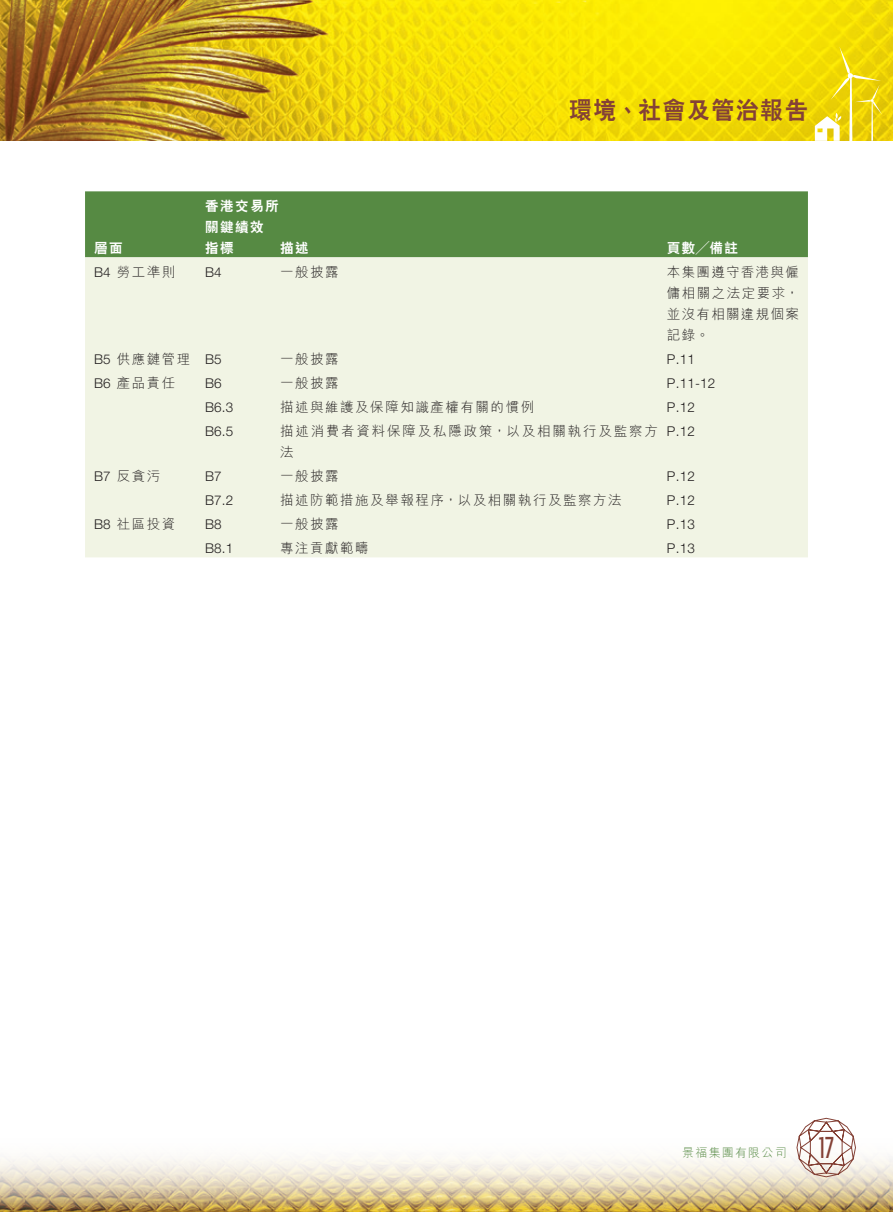
<style>
.page{position:relative;width:893px;height:1212px;background:#fff}
.page>*{position:absolute;margin:0;border:0;box-sizing:border-box;transform-origin:0 0}
.t1{font:30px "BNPP Sans Condensed";color:#844136;scale:.95 1}
.t2{font:800 24px "C Hei 2 HK";letter-spacing:.075em;color:#844136;scale:.95 1}
._01_Body_Text{font:300 13.5px/21px "M Hei HK";letter-spacing:.115em;color:#231f20;text-align:justify}
._01_Body_Text-2{font:300 13.5px "Helvetica Neue LT Std";letter-spacing:.015em;color:#231f20}
._01_Body_Text-3{font:300 13.5px/21px "M Hei HK";letter-spacing:.135em;color:#231f20}
._01_Body_Text-4{font:800 13.5px/21px "C Hei 2 HK";letter-spacing:.115em;color:#fff}
.t3{font:300 12px "M Hei HK";letter-spacing:.1em;color:#568a43}
.s1{font-family:"Helvetica Neue LT Std"}
</style>
<div class="page">
<img style="left:0;top:1158px;width:893px;height:54px">
<img style="left:0;top:0;width:893px;height:140px">
<svg style="left:815px;top:47px;width:67px;height:94px"></svg>
<svg style="left:796px;top:1118px;width:60px;height:59px"></svg>
<div style="left:85px;top:191px;width:723px;height:66px;background:#568a43"></div>
<div style="left:85px;top:257px;width:723px;height:300px;background:#f1f4e4"></div>
<p class="_01_Body_Text-4" style="left:94px;top:237px;width:30px">層面</p>
<h2 class="t2" style="left:569px;top:94px;width:253px">環境、社會及管治報告</h2>
<p class="_01_Body_Text-4" style="left:205px;top:195px;width:75px">香港交易所關鍵績效指標</p>
<p class="_01_Body_Text-4" style="left:280px;top:237px;width:30px">描述</p>
<p class="_01_Body_Text-4" style="left:667px;top:237px;width:72px">頁數╱備註</p>
<p class="_01_Body_Text" style="left:94px;top:261px;width:83px"><span class="s1">B4</span> 勞工準則</p>
<p class="_01_Body_Text-2" style="left:205px;top:264px;width:18px">B4</p>
<p class="_01_Body_Text" style="left:280px;top:261px;width:60px">一般披露</p>
<p class="_01_Body_Text" style="left:667px;top:261px;width:133px">本集團遵守香港與僱傭相關之法定要求，並沒有相關違規個案記錄。</p>
<p class="_01_Body_Text" style="left:94px;top:348px;width:98px"><span class="s1">B5</span> 供應鏈管理</p>
<p class="_01_Body_Text-2" style="left:205px;top:351px;width:18px">B5</p>
<p class="_01_Body_Text" style="left:280px;top:348px;width:60px">一般披露</p>
<p class="_01_Body_Text-2" style="left:667px;top:351px;width:29px">P.11</p>
<p class="_01_Body_Text" style="left:94px;top:372px;width:83px"><span class="s1">B6</span> 產品責任</p>
<p class="_01_Body_Text-2" style="left:205px;top:375px;width:18px">B6</p>
<p class="_01_Body_Text" style="left:280px;top:372px;width:60px">一般披露</p>
<p class="_01_Body_Text-2" style="left:667px;top:375px;width:50px">P.11-12</p>
<p class="_01_Body_Text-2" style="left:205px;top:399px;width:30px">B6.3</p>
<p class="_01_Body_Text" style="left:280px;top:396px;width:256px">描述與維護及保障知識產權有關的慣例</p>
<p class="_01_Body_Text-2" style="left:667px;top:399px;width:29px">P.12</p>
<p class="_01_Body_Text-2" style="left:205px;top:423px;width:30px">B6.5</p>
<p class="_01_Body_Text-3" style="left:280px;top:420px;width:379px">描述消費者資料保障及私隱政策，以及相關執行及監察方法</p>
<p class="_01_Body_Text-2" style="left:667px;top:423px;width:29px">P.12</p>
<p class="_01_Body_Text" style="left:94px;top:465px;width:68px"><span class="s1">B7</span> 反貪污</p>
<p class="_01_Body_Text-2" style="left:205px;top:468px;width:18px">B7</p>
<p class="_01_Body_Text" style="left:280px;top:465px;width:60px">一般披露</p>
<p class="_01_Body_Text-2" style="left:667px;top:468px;width:29px">P.12</p>
<p class="_01_Body_Text-2" style="left:205px;top:492px;width:30px">B7.2</p>
<p class="_01_Body_Text" style="left:280px;top:489px;width:343px">描述防範措施及舉報程序，以及相關執行及監察方法</p>
<p class="_01_Body_Text-2" style="left:667px;top:492px;width:29px">P.12</p>
<p class="_01_Body_Text" style="left:94px;top:513px;width:83px"><span class="s1">B8</span> 社區投資</p>
<p class="_01_Body_Text-2" style="left:205px;top:516px;width:18px">B8</p>
<p class="_01_Body_Text" style="left:280px;top:513px;width:60px">一般披露</p>
<p class="_01_Body_Text-2" style="left:667px;top:516px;width:29px">P.13</p>
<p class="_01_Body_Text-2" style="left:205px;top:540px;width:30px">B8.1</p>
<p class="_01_Body_Text" style="left:280px;top:537px;width:90px">專注貢獻範疇</p>
<p class="_01_Body_Text-2" style="left:667px;top:540px;width:29px">P.13</p>
<p class="t3" style="left:682px;top:1144px;width:106px">景福集團有限公司</p>
<h1 class="t1" style="left:819px;top:1128px;width:17px">17</h1>
</div>
